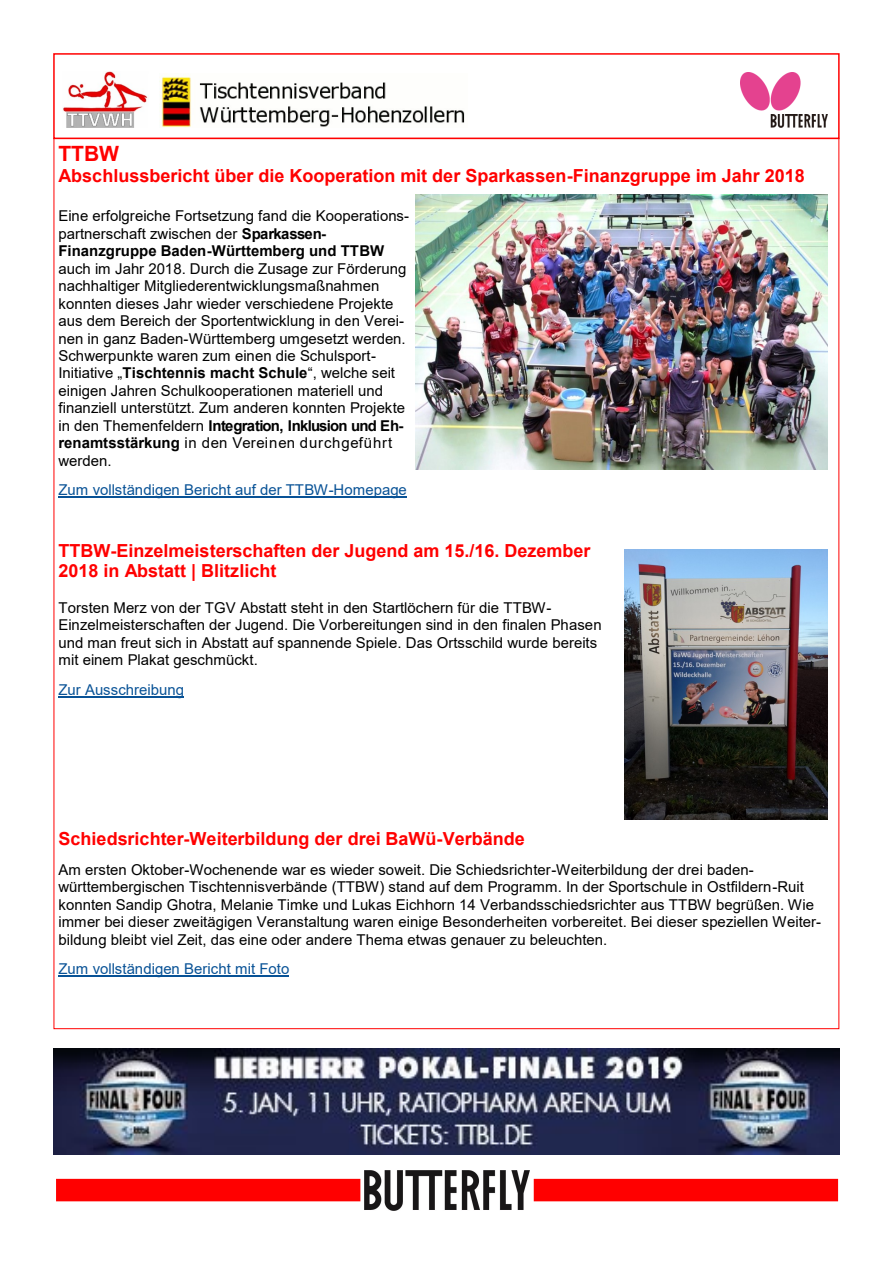
<style>
.page{position:relative;width:893px;height:1263px;background:#fff}
.page>*{position:absolute;margin:0;border:0;box-sizing:border-box;transform-origin:0 0}
.t1{font:700 21px "Arial";color:#f00}
.t2{font:700 18px/19.6px "Arial";color:#f00}
.t3{font:15px/17.4px "Arial";color:#000}
.t4{font:15px "Arial";color:#085296}
.s1{font-weight:700}
</style>
<div class="page">
<div style="left:53px;top:53px;width:787px;height:86px;border:2px solid #f00"></div>
<img style="left:63px;top:71px;width:85px;height:56px">
<img style="left:159px;top:76px;width:306px;height:51px">
<img style="left:741px;top:72px;width:86px;height:55px">
<img style="left:365px;top:1170px;width:164px;height:40px">
<div style="left:56px;top:1179px;width:304px;height:22px;background:#f00"></div>
<div style="left:534px;top:1179px;width:304px;height:22px;background:#f00"></div>
<img style="left:54px;top:1049px;width:786px;height:105px">
<hr style="left:58px;top:497px;width:349px;height:1px;background:#085296">
<hr style="left:58px;top:696px;width:126px;height:1px;background:#085296">
<hr style="left:58px;top:975px;width:231px;height:1px;background:#085296">
<img style="left:415px;top:195px;width:412px;height:274px">
<img style="left:625px;top:549px;width:202px;height:271px">
<p class="t1" style="left:58px;top:142px;width:62px">TTBW</p>
<p class="t2" style="left:58px;top:166px;width:748px">Abschlussbericht über die Kooperation mit der Sparkassen-Finanzgruppe im Jahr 2018</p>
<p class="t3" style="left:58px;top:207px;width:352px">Eine erfolgreiche Fortsetzung fand die Kooperations&shy;partnerschaft zwischen der <span class="s1">Sparkassen-Finanzgruppe Baden-Württemberg und TTBW </span>auch im Jahr 2018. Durch die Zusage zur Förderung nachhaltiger Mitgliederentwicklungsmaßnahmen konnten dieses Jahr wieder verschiedene Projekte aus dem Bereich der Sportentwicklung in den Verei&shy;nen in ganz Baden-Württemberg umgesetzt werden.<br>Schwerpunkte waren zum einen die Schulsport-Initiative „<span class="s1">Tischtennis macht Schule</span>“, welche seit einigen Jahren Schulkooperationen materiell und finanziell unterstützt. Zum anderen konnten Projekte in den Themenfeldern <span class="s1">Integration, Inklusion und Eh&shy;renamtsstärkung</span> in den Vereinen durchgeführt werden.</p>
<p class="t4" style="left:58px;top:482px;width:350px">Zum vollständigen Bericht auf der TTBW-Homepage</p>
<p class="t2" style="left:58px;top:541px;width:534px">TTBW-Einzelmeisterschaften der Jugend am 15./16. Dezember<br>2018 in Abstatt | Blitzlicht</p>
<p class="t3" style="left:58px;top:599px;width:545px">Torsten Merz von der TGV Abstatt steht in den Startlöchern für die TTBW-Einzelmeisterschaften der Jugend. Die Vorbereitungen sind in den finalen Phasen und man freut sich in Abstatt auf spannende Spiele. Das Ortsschild wurde bereits mit einem Plakat geschmückt.</p>
<p class="t4" style="left:58px;top:681px;width:127px">Zur Ausschreibung</p>
<p class="t2" style="left:58px;top:829px;width:468px">Schiedsrichter-Weiterbildung der drei BaWü-Verbände</p>
<p class="t3" style="left:58px;top:861px;width:764px">Am ersten Oktober-Wochenende war es wieder soweit. Die Schiedsrichter-Weiterbildung der drei baden&shy;württembergischen Tischtennisverbände (TTBW) stand auf dem Programm. In der Sportschule in Ostfildern-Ruit konnten Sandip Ghotra, Melanie Timke und Lukas Eichhorn 14 Verbandsschiedsrichter aus TTBW begrüßen. Wie immer bei dieser zweitägigen Veranstaltung waren einige Besonderheiten vorbereitet. Bei dieser speziellen Weiter&shy;bildung bleibt viel Zeit, das eine oder andere Thema etwas genauer zu beleuchten.</p>
<p class="t4" style="left:58px;top:960px;width:232px">Zum vollständigen Bericht mit Foto</p>
</div>
